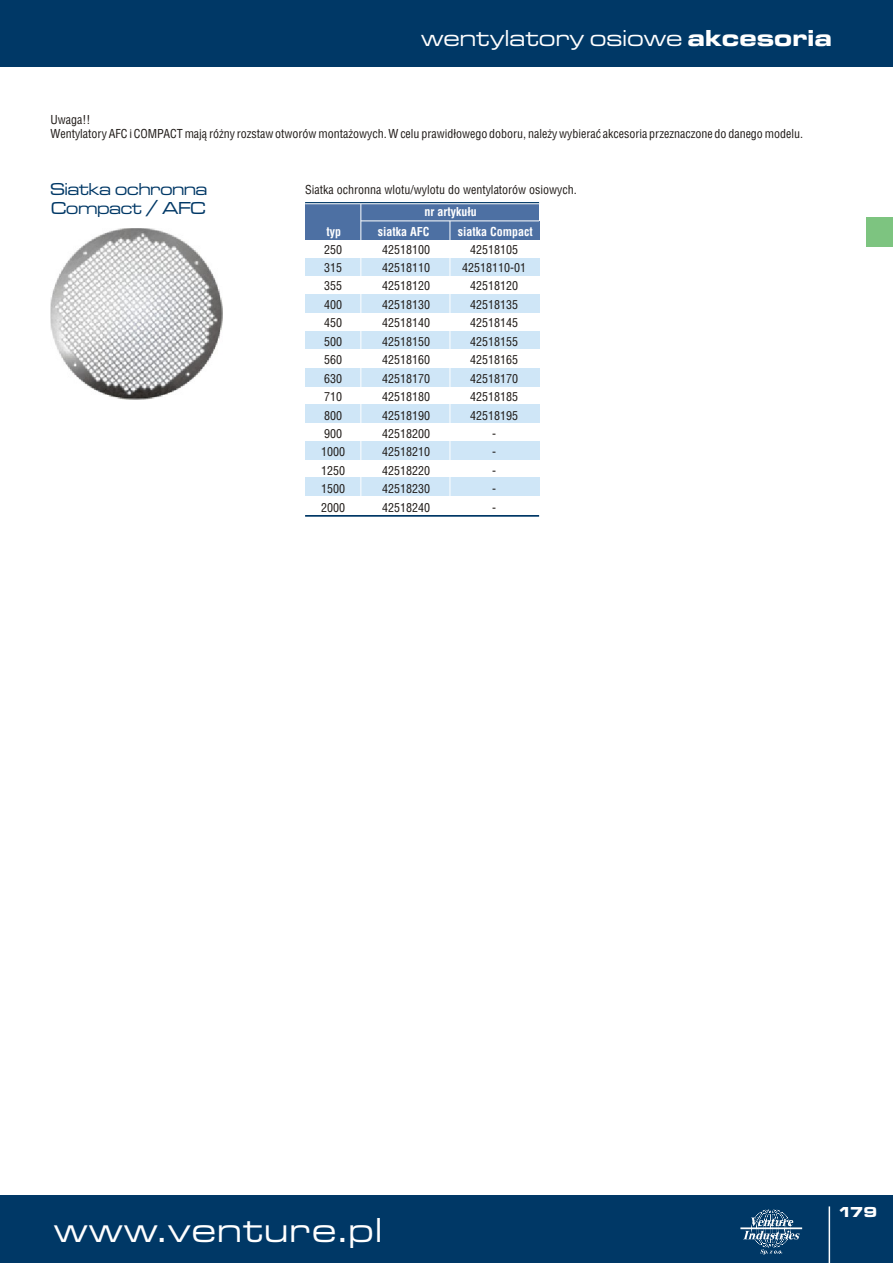
<style>
.page{position:relative;width:893px;height:1263px;background:#fff}
.page>*{position:absolute;margin:0;border:0;box-sizing:border-box;transform-origin:0 0}
.t1{font:36px "Microgramma D Medi Exte";letter-spacing:.065em;color:#fff}
.t2{font:24px "Microgramma D Medi Exte";letter-spacing:.03em;color:#fff}
.t3{font:18px "Microgramma D Medi Exte";color:#003866}
.t4{font:15px "Microgramma D Bold Exte";color:#fff}
.t5{font:12px/14.1px "Switzerland Condensed";color:#1f1a17}
.t6{font:700 12px "Switzerland Condensed";color:#fff}
.s1{font-family:"Microgramma D Bold Exte"}
</style>
<div class="page">
<div style="left:0;top:1195px;width:893px;height:68px;background:#003866"></div>
<div style="left:0;top:0;width:893px;height:66px;background:#003866"></div>
<hr style="left:829px;top:1206px;width:1px;height:57px;background:#fff">
<svg style="left:740px;top:1209px;width:62px;height:45px"></svg>
<div style="left:866px;top:217px;width:27px;height:30px;background:#7dc480"></div>
<div style="left:305px;top:204px;width:234px;height:18px;background:#4d70a3"></div>
<div style="left:305px;top:478px;width:234px;height:18px;background:#cfe6f7"></div>
<div style="left:305px;top:441px;width:234px;height:18px;background:#cfe6f7"></div>
<div style="left:305px;top:404px;width:234px;height:19px;background:#cfe6f7"></div>
<div style="left:305px;top:258px;width:234px;height:18px;background:#cfe6f7"></div>
<div style="left:305px;top:295px;width:234px;height:18px;background:#cfe6f7"></div>
<div style="left:305px;top:331px;width:234px;height:19px;background:#cfe6f7"></div>
<div style="left:305px;top:368px;width:234px;height:18px;background:#cfe6f7"></div>
<div style="left:305px;top:222px;width:234px;height:18px;background:#4d70a3"></div>
<hr style="left:361px;top:204px;width:1px;height:292px;background:#fff">
<hr style="left:450px;top:221px;width:1px;height:276px;background:#fff">
<hr style="left:305px;top:515px;width:234px;height:2px;background:#003866">
<hr style="left:305px;top:202px;width:234px;height:2px;background:#003866">
<img style="left:51px;top:228px;width:171px;height:172px">
<hr style="left:305px;top:203px;width:234px;height:1px;background:#fff">
<hr style="left:361px;top:221px;width:178px;height:1px;background:#fff">
<h2 class="t2" style="left:422px;top:27px;width:411px">wentylatory osiowe <span class="s1">akcesoria</span></h2>
<p class="t5" style="left:51px;top:114px;width:754px">Uwaga!!<br>Wentylatory AFC i COMPACT maj¹ ró¿ny rozstaw otworów monta¿owych. W celu prawid³owego doboru, nale¿y wybieraæ akcesoria przeznaczone do danego modelu.</p>
<h3 class="t3" style="left:51px;top:181px;width:158px">Siatka ochronna</h3>
<h3 class="t3" style="left:51px;top:200px;width:156px">Compact / AFC</h3>
<p class="t5" style="left:305px;top:184px;width:273px">Siatka ochronna wlotu/wylotu do wentylatorów osiowych.</p>
<p class="t6" style="left:425px;top:206px;width:54px">nr artyku³u</p>
<p class="t6" style="left:326px;top:226px;width:16px">typ</p>
<p class="t6" style="left:378px;top:226px;width:53px">siatka AFC</p>
<p class="t6" style="left:458px;top:226px;width:76px">siatka Compact</p>
<p class="t5" style="left:324px;top:243px;width:19px">250</p>
<p class="t5" style="left:382px;top:243px;width:49px">42518100</p>
<p class="t5" style="left:470px;top:243px;width:49px">42518105</p>
<p class="t5" style="left:324px;top:261px;width:19px">315</p>
<p class="t5" style="left:382px;top:261px;width:49px">42518110</p>
<p class="t5" style="left:462px;top:261px;width:65px">42518110-01</p>
<p class="t5" style="left:324px;top:280px;width:19px">355</p>
<p class="t5" style="left:382px;top:280px;width:49px">42518120</p>
<p class="t5" style="left:470px;top:280px;width:49px">42518120</p>
<p class="t5" style="left:324px;top:298px;width:19px">400</p>
<p class="t5" style="left:382px;top:298px;width:49px">42518130</p>
<p class="t5" style="left:470px;top:298px;width:49px">42518135</p>
<p class="t5" style="left:324px;top:317px;width:19px">450</p>
<p class="t5" style="left:382px;top:317px;width:49px">42518140</p>
<p class="t5" style="left:470px;top:317px;width:49px">42518145</p>
<p class="t5" style="left:324px;top:335px;width:19px">500</p>
<p class="t5" style="left:382px;top:335px;width:49px">42518150</p>
<p class="t5" style="left:470px;top:335px;width:49px">42518155</p>
<p class="t5" style="left:324px;top:354px;width:19px">560</p>
<p class="t5" style="left:382px;top:354px;width:49px">42518160</p>
<p class="t5" style="left:470px;top:354px;width:49px">42518165</p>
<p class="t5" style="left:324px;top:372px;width:19px">630</p>
<p class="t5" style="left:382px;top:372px;width:49px">42518170</p>
<p class="t5" style="left:470px;top:372px;width:49px">42518170</p>
<p class="t5" style="left:324px;top:391px;width:19px">710</p>
<p class="t5" style="left:382px;top:391px;width:49px">42518180</p>
<p class="t5" style="left:470px;top:391px;width:49px">42518185</p>
<p class="t5" style="left:324px;top:409px;width:19px">800</p>
<p class="t5" style="left:382px;top:409px;width:49px">42518190</p>
<p class="t5" style="left:470px;top:409px;width:49px">42518195</p>
<p class="t5" style="left:324px;top:427px;width:19px">900</p>
<p class="t5" style="left:382px;top:427px;width:49px">42518200</p>
<p class="t5" style="left:492px;top:427px;width:5px">-</p>
<p class="t5" style="left:321px;top:446px;width:25px">1000</p>
<p class="t5" style="left:382px;top:446px;width:49px">42518210</p>
<p class="t5" style="left:492px;top:446px;width:5px">-</p>
<p class="t5" style="left:321px;top:464px;width:25px">1250</p>
<p class="t5" style="left:382px;top:464px;width:49px">42518220</p>
<p class="t5" style="left:492px;top:464px;width:5px">-</p>
<p class="t5" style="left:321px;top:483px;width:25px">1500</p>
<p class="t5" style="left:382px;top:483px;width:49px">42518230</p>
<p class="t5" style="left:492px;top:483px;width:5px">-</p>
<p class="t5" style="left:321px;top:501px;width:25px">2000</p>
<p class="t5" style="left:382px;top:501px;width:49px">42518240</p>
<p class="t5" style="left:492px;top:501px;width:5px">-</p>
<h1 class="t1" style="left:54px;top:1214px;width:329px">www.venture.pl</h1>
<p class="t4" style="left:838px;top:1205px;width:40px">179</p>
</div>
